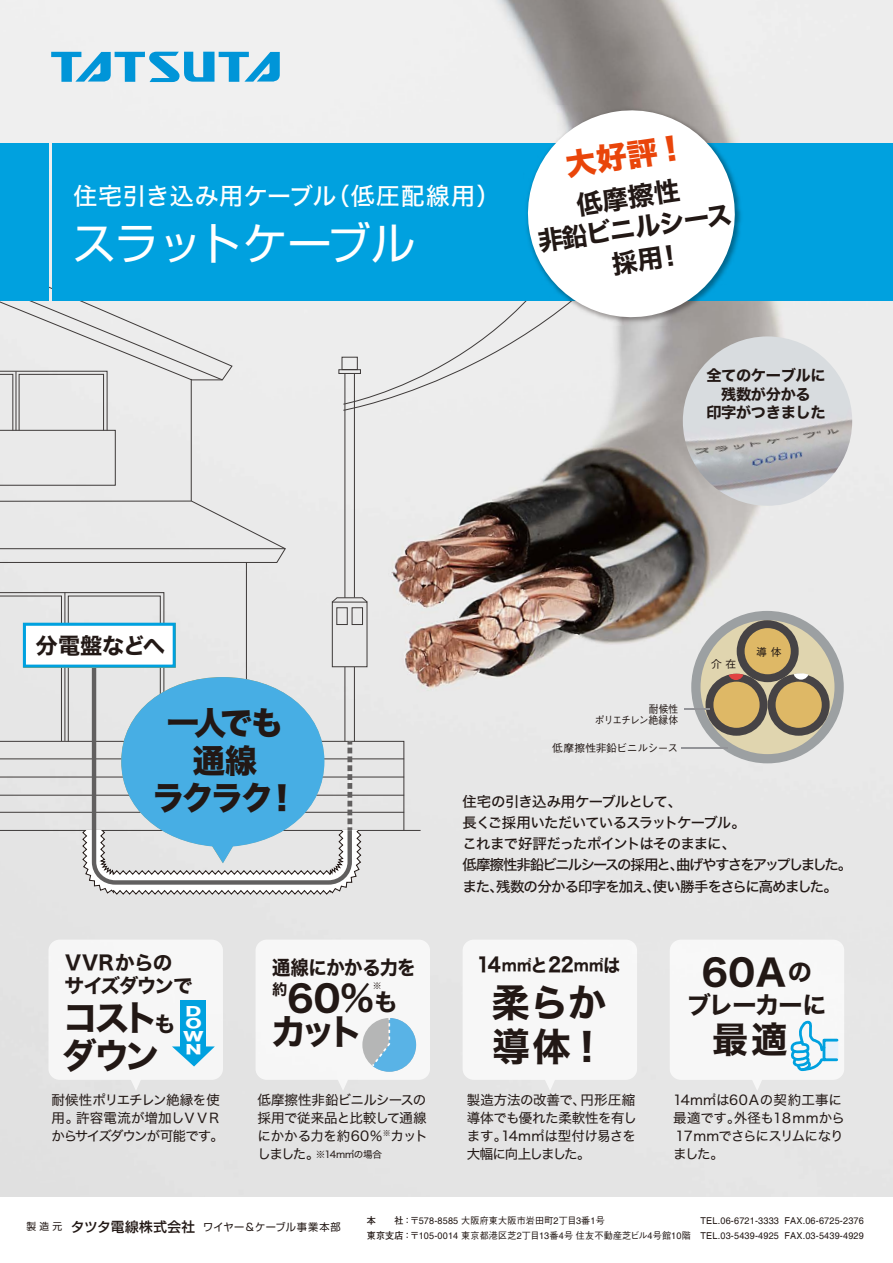
<style>
.page{position:relative;width:893px;height:1263px;background:#fff}
.page>*{position:absolute;margin:0;border:0;box-sizing:border-box;transform-origin:0 0}
.t1{font:43.95px "Shin Go Pro";letter-spacing:-.01em;color:#fff}
.t2{font:38.25px/43.7px "Hira Kaku Std W7";color:#221815}
.t3{font:36px "Hira Kaku Std W7";letter-spacing:.015em;color:#221815}
.t4{font:35.25px/37.7px "Hira Kaku Std W7";letter-spacing:-.15em;color:#221815}
.t5{font:32.4px/37.8px "Hira Kaku Std W8";letter-spacing:-.085em;color:#221815;text-align:center}
.t6{font:30.45px "Hira Kaku Std W8";color:#e9450a}
.t7{font:25.95px/30.6px "Hira Kaku Std W7";color:#221815;text-align:center}
.t8{font:24.15px "Hira Kaku Std W7";letter-spacing:-.025em;color:#221815}
.t9{font:24px "Hira Kaku Std W5";letter-spacing:.025em;color:#fff}
.t10{font:22.2px "Hira Kaku Std W7";letter-spacing:-.015em;color:#221815}
.t11{font:19.65px/22.4px "Hira Kaku Std W7";letter-spacing:-.045em;color:#221815}
.t12{font:19.65px "Hira Kaku Std W7";letter-spacing:-.045em;color:#221815;scale:.9 1}
.t13{font:19.65px "Hira Kaku Std W7";letter-spacing:-.045em;color:#221815;scale:.94 1}
.t14{font:15.3px/18.3px "Hira Kaku Std W7";letter-spacing:-.025em;color:#221815;text-align:center}
.t15{font:15.15px "Hira Kaku Std W7";color:#221815}
.t16{font:14.4px/21.3px "Hira Kaku Std W5";letter-spacing:-.07em;color:#221815}
.t17{font:13.5px/18px "Hira Kaku Std W4";letter-spacing:-.04em;color:#221815;text-align:justify}
.t18{font:13.5px/18px "Hira Kaku Std W4";letter-spacing:-.065em;color:#221815}
.t19{font:12.45px/12.9px "Hira Kaku Std W8";color:#fff;scale:1.49 1}
.t20{font:500 10.8px "Gothic BBB Pro";letter-spacing:-.045em;color:#221815}
.t21{font:500 10.8px/11.9px "Gothic BBB Pro";letter-spacing:-.02em;color:#221815;text-align:right;scale:.9 1}
.t22{font:10.5px "Shin Go Pro";letter-spacing:.045em;color:#221815}
.t23{font:9.6px "Hira Kaku Std W4";letter-spacing:-.04em;color:#221815}
.t24{font:9.45px/15px "Helvetica";letter-spacing:.02em;color:#221815;text-align:right;scale:.96 1}
.t25{font:500 9.45px "Gothic BBB Pro";letter-spacing:.02em;color:#221815;scale:.96 1}
.t26{font:8.85px "Hira Kaku Std W7";color:#221815}
.s1{font-size:21.6px}
.s2{font-size:34.65px}
.s3{font-size:24.15px}
.s4{font-size:15.15px}
.s5{font-size:18px}
.s6{font-size:9.75px}
.s7{font-weight:500;font-size:13.65px}
.s8{font-family:"Futo Go B101 Pro";font-weight:700}
.s9{font-family:"Helvetica";font-weight:400}
.s10{font-family:"Gothic BBB Pro";font-weight:500}
</style>
<div class="page">
<img style="left:0;top:0;width:893px;height:1197px">
<hr style="left:0;top:830px;width:421px;height:1px;background:#3e3a39">
<hr style="left:354px;top:373px;width:1px;height:225px;background:#3e3a39">
<hr style="left:345px;top:373px;width:1px;height:225px;background:#3e3a39">
<div style="left:338px;top:369px;width:23px;height:5px;border:1px solid #3e3a39"></div>
<svg style="left:343px;top:301px;width:349px;height:110px;background:#e0e0df"></svg>
<hr style="left:191px;top:379px;width:1px;height:122px;background:#3e3a39">
<div style="left:0;top:500px;width:286px;height:63px;background:#e9e9e9"></div>
<hr style="left:246px;top:562px;width:1px;height:179px;background:#3e3a39">
<hr style="left:0;top:548px;width:285px;height:1px;background:#3e3a39">
<div style="left:0;top:265px;width:233px;height:221px;background:#ececec"></div>
<svg style="left:463px;top:940px;width:174px;height:151px"></svg>
<div style="left:691px;top:611px;width:153px;height:152px;background:#9ca0a2;border-radius:50%"></div>
<div style="left:700px;top:620px;width:134px;height:134px;background:#e0d5af;border-radius:50%"></div>
<div style="left:737px;top:620px;width:62px;height:62px;background:#464345;border-radius:50%"></div>
<div style="left:745px;top:628px;width:46px;height:46px;background:#deb866;border-radius:50%"></div>
<div style="left:705px;top:674px;width:62px;height:62px;background:#464345;border-radius:50%"></div>
<div style="left:713px;top:682px;width:47px;height:46px;background:#deb866;border-radius:50%"></div>
<div style="left:768px;top:674px;width:62px;height:62px;background:#464345;border-radius:50%"></div>
<div style="left:776px;top:682px;width:46px;height:46px;background:#deb866;border-radius:50%"></div>
<svg style="left:685px;top:708px;width:25px;height:1px"></svg>
<hr style="left:682px;top:747px;width:46px;height:2px;background:#939498">
<svg style="left:728px;top:674px;width:16px;height:6px"></svg>
<svg style="left:793px;top:673px;width:16px;height:7px"></svg>
<div style="left:53px;top:144px;width:840px;height:157px;background:#00a1df"></div>
<div style="left:0;top:144px;width:49px;height:157px;background:#00a1df"></div>
<svg style="left:521px;top:103px;width:221px;height:221px;fill:#fff"></svg>
<svg style="left:256px;top:940px;width:174px;height:151px"></svg>
<svg style="left:49px;top:940px;width:174px;height:151px"></svg>
<svg style="left:0;top:592px;width:405px;height:303px;background:#bdd5e1"></svg>
<img style="left:683px;top:336px;width:169px;height:170px;border-radius:85px">
<svg style="left:51px;top:52px;width:229px;height:30px"></svg>
<svg style="left:670px;top:940px;width:174px;height:151px"></svg>
<div style="left:611px;top:245px;width:62px;height:31px;background:#fff"></div>
<h3 class="t6" style="left:564px;top:147px;width:123px;rotate:-8deg">大好評！</h3>
<h3 class="t9" style="left:73px;top:178px;width:428px">住宅引き込み用ケーブル（低圧配線用）</h3>
<h3 class="t7" style="left:532px;top:197px;width:197px;rotate:-8deg">低摩擦性<br>非鉛ビニルシース</h3>
<h1 class="t1" style="left:72px;top:207px;width:344px">スラットケーブル</h1>
<p class="t14" style="left:706px;top:367px;width:121px">全てのケーブルに残数が分かる<br>印字がつきました</p>
<h3 class="t10" style="left:36px;top:628px;width:131px">分電盤などへ</h3>
<h3 class="t5" style="left:152px;top:705px;width:148px">一人でも通線<br>ラクラク！</h3>
<h3 class="t11" style="left:65px;top:953px;width:130px">VVRからのサイズダウンで</h3>
<h3 class="t4" style="left:62px;top:1001px;width:116px">コスト<span class="s1">も</span>ダウン</h3>
<p class="t19" style="left:183px;top:1005px;width:15px">D<br>O<br>W<br>N</p>
<p class="t18" style="left:52px;top:1091px;width:174px">耐候性ポリエチレン絶縁を使用。許容電流が増加しＶＶＲからサイズダウンが可能です。</p>
<h3 class="t13" style="left:272px;top:952px;width:154px">通線にかかる力を</h3>
<p class="t15" style="left:272px;top:977px;width:17px">約</p>
<h3 class="t3" style="left:287px;top:970px;width:112px">60<span class="s2">％</span><span class="s3">も</span></h3>
<h3 class="t4" style="left:271px;top:1015px;width:94px">カット</h3>
<p class="t26" style="left:373px;top:979px;width:10px">※</p>
<p class="t17" style="left:258px;top:1091px;width:172px">低摩擦性非鉛ビニルシースの採用で従来品と比較して通線にかかる力を約60％<sup>※</sup>カットしました。</p>
<p class="t23" style="left:316px;top:1148px;width:68px">※14m㎡の場合</p>
<p class="t21" style="left:595px;top:701px;width:94px">耐候性<br>ポリエチレン絶縁体</p>
<p class="t20" style="left:552px;top:739px;width:128px">低摩擦性非鉛ビニルシース</p>
<p class="t20" style="left:711px;top:656px;width:27px">介 在</p>
<p class="t20" style="left:756px;top:643px;width:27px">導 体</p>
<p class="t16" style="left:463px;top:791px;width:391px">住宅の引き込み用ケーブルとして、<br>長くご採用いただいているスラットケーブル。<br>これまで好評だったポイントはそのままに、<br>低摩擦性非鉛ビニルシースの採用と、曲げやすさをアップしました。また、残数の分かる印字を加え、使い勝手をさらに高めました。</p>
<h3 class="t3" style="left:701px;top:944px;width:112px">60A<span class="s3">の</span></h3>
<h3 class="t8" style="left:687px;top:986px;width:141px">ブレーカーに</h3>
<h3 class="t3" style="left:712px;top:1011px;width:77px">最適</h3>
<h3 class="t12" style="left:477px;top:950px;width:161px">14<span class="s4">m㎡</span><span class="s5">と</span>22<span class="s4">m㎡</span><span class="s5">は</span></h3>
<h2 class="t2" style="left:491px;top:982px;width:117px">柔らか導体！</h2>
<p class="t17" style="left:467px;top:1091px;width:172px">製造方法の改善で、円形圧縮導体でも優れた柔軟性を有します。14m㎡は型付け易さを大幅に向上しました。</p>
<p class="t17" style="left:673px;top:1091px;width:173px;text-align:left">14m㎡は60Aの契約工事に最適です。外径も１８ｍｍから<br>１７ｍｍでさらにスリムになりました。</p>
<p class="t22" style="left:27px;top:1219px;width:316px"><span class="s6">製 造 元</span> <span class="s7">タツタ電線株式会社</span> ワイヤー＆ケーブル事業本部</p>
<p class="t25" style="left:367px;top:1213px;width:249px"><span class="s8">本　　社：</span>〒<span class="s9">578-8585</span> 大阪府東大阪市岩田町<span class="s9">2</span>丁目<span class="s9">3</span>番<span class="s9">1</span>号</p>
<p class="t24" style="left:367px;top:1214px;width:519px">TEL.06-6721-3333 FAX.06-6725-2376<br><span class="s8">東京支店：</span><span class="s10">〒</span>105-0014 <span class="s10">東京都港区芝</span>2<span class="s10">丁目</span>13<span class="s10">番</span>4<span class="s10">号住友不動産芝ビル</span>4<span class="s10">号館</span>10<span class="s10">階</span> TEL.03-5439-4925 FAX.03-5439-4929</p>
</div>
